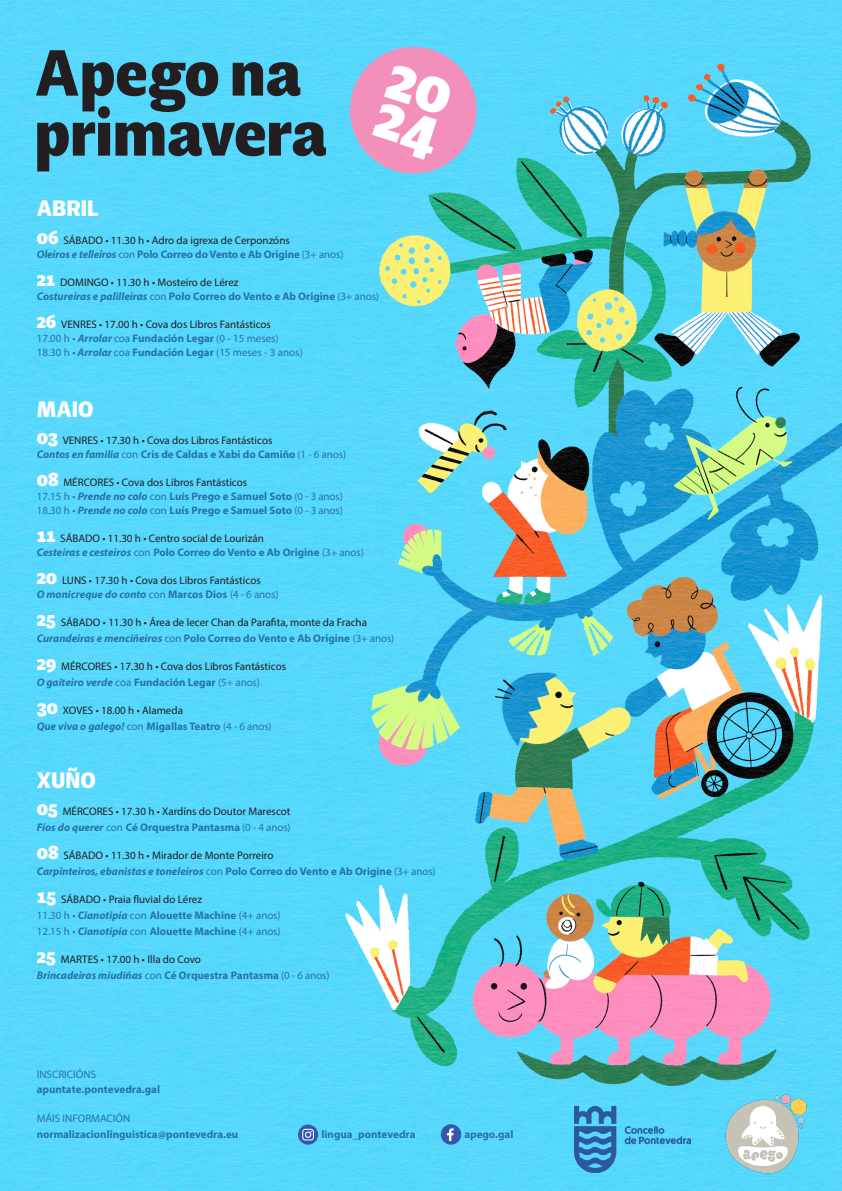
<style>
.page{position:relative;width:842px;height:1191px;background:#fff}
.page>*{position:absolute;margin:0;border:0;box-sizing:border-box;transform-origin:0 0}
.t1{font:100 condensed 70px "Geller Sans";color:#231f20}
.t2{font:100 condensed 24px "Geller Sans";color:#fff}
.t3{font:700 11px "Myriad Pro";color:#2773a5}
.t4{font:11px "Myriad Pro";color:#231f20}
.t5{font:italic 700 11px "Myriad Pro";color:#2773a5}
.t6{font:11px "Myriad Pro";color:#2773a5}
.s1{font-family:"Geller Sans";font-weight:100;font-stretch:condensed;font-size:22px;color:#fff}
.s2{font-style:italic}
.s3{font-weight:400}
.s4{font-weight:700;font-style:italic}
.s5{font-weight:700}
.s6{font-weight:400;font-style:normal}
.s7{font-style:normal}
</style>
<div class="page">
<img style="left:0;top:0;width:842px;height:1191px">
<img style="left:726px;top:1093px;width:80px;height:81px">
<img style="left:575px;top:1107px;width:116px;height:65px">
<svg style="left:298px;top:1124px;width:20px;height:20px"></svg>
<svg style="left:302px;top:1128px;width:12px;height:12px"></svg>
<div style="left:441px;top:1124px;width:20px;height:20px;background:#3558ac;border-radius:50%"></div>
<svg style="left:447px;top:1128px;width:7px;height:13px"></svg>
<div style="left:350px;top:47px;width:126px;height:126px;background:#f38fbb;border-radius:50%"></div>
<p class="t1" style="left:35px;top:29px;width:269px">Apego na</p>
<p class="t1" style="left:35px;top:89px;width:294px">primavera</p>
<p class="t2" style="left:37px;top:193px;width:64px">ABRIL</p>
<p class="t4" style="left:37px;top:233px;width:255px"><span class="s1">06</span> SÁBADO • 11.30 h • Adro da igrexa de Cerponzóns</p>
<p class="t3" style="left:37px;top:247px;width:308px"><span class="s2">Oleiros e telleiros</span> <span class="s3">con</span> Polo Correo do Vento e Ab Origine <span class="s3">(3+ anos)</span></p>
<p class="t4" style="left:37px;top:275px;width:203px"><span class="s1">21</span> DOMINGO • 11.30 h • Mosteiro de Lérez</p>
<p class="t3" style="left:37px;top:289px;width:344px"><span class="s2">Costureiras e palilleiras</span> <span class="s3">con</span> Polo Correo do Vento e Ab Origine <span class="s3">(3+ anos)</span></p>
<p class="t4" style="left:37px;top:317px;width:236px"><span class="s1">26</span> VENRES • 17.00 h • Cova dos Libros Fantásticos</p>
<p class="t6" style="left:37px;top:331px;width:244px">17.00 h • <span class="s4">Arrolar</span> coa <span class="s5">Fundación Legar</span> (0 - 15 meses)</p>
<p class="t6" style="left:37px;top:345px;width:268px">18.30 h • <span class="s4">Arrolar</span> coa <span class="s5">Fundación Legar</span> (15 meses - 3 anos)</p>
<p class="t2" style="left:37px;top:394px;width:59px">MAIO</p>
<p class="t4" style="left:37px;top:433px;width:237px"><span class="s1">03</span> VENRES • 17.30 h • Cova dos Libros Fantásticos</p>
<p class="t3" style="left:37px;top:447px;width:311px"><span class="s2">Contos en familia</span> <span class="s3">con</span> Cris de Caldas e Xabi do Camiño <span class="s3">(1 - 6 anos)</span></p>
<p class="t4" style="left:37px;top:475px;width:212px"><span class="s1">08</span> MÉRCORES • Cova dos Libros Fantásticos</p>
<p class="t3" style="left:37px;top:489px;width:308px"><span class="s3">17.15 h •</span> <span class="s2">Prende no colo</span> <span class="s3">con</span> Luís Prego e Samuel Soto <span class="s3">(0 - 3 anos)</span></p>
<p class="t3" style="left:37px;top:503px;width:308px"><span class="s3">18.30 h •</span> <span class="s2">Prende no colo</span> <span class="s3">con</span> Luís Prego e Samuel Soto <span class="s3">(0 - 3 anos)</span></p>
<p class="t4" style="left:37px;top:531px;width:229px"><span class="s1">11</span> SÁBADO • 11.30 h • Centro social de Lourizán</p>
<p class="t3" style="left:37px;top:545px;width:329px"><span class="s2">Cesteiras e cesteiros</span> <span class="s3">con</span> Polo Correo do Vento e Ab Origine <span class="s3">(3+ anos)</span></p>
<p class="t4" style="left:37px;top:573px;width:226px"><span class="s1">20</span> LUNS • 17.30 h • Cova dos Libros Fantásticos</p>
<p class="t5" style="left:37px;top:587px;width:243px">O monicreque do conto <span class="s6">con</span> <span class="s7">Marcos Dios</span> <span class="s6">(4 - 6 anos)</span></p>
<p class="t4" style="left:37px;top:615px;width:332px"><span class="s1">25</span> SÁBADO • 11.30 h • Área de lecer Chan da Parafita, monte da Fracha</p>
<p class="t3" style="left:37px;top:631px;width:359px"><span class="s2">Curandeiras e menciñeiros</span> <span class="s3">con</span> Polo Correo do Vento e Ab Origine <span class="s3">(3+ anos)</span></p>
<p class="t4" style="left:37px;top:659px;width:251px"><span class="s1">29</span> MÉRCORES • 17.30 h • Cova dos Libros Fantásticos</p>
<p class="t5" style="left:37px;top:675px;width:225px">O gaiteiro verde <span class="s6">coa</span> <span class="s7">Fundación Legar</span> <span class="s6">(5+ anos)</span></p>
<p class="t4" style="left:37px;top:703px;width:148px"><span class="s1">30</span> XOVES • 18.00 h • Alameda</p>
<p class="t5" style="left:37px;top:719px;width:237px">Que viva o galego! <span class="s6">con</span> <span class="s7">Migallas Teatro</span> <span class="s6">(4 - 6 anos)</span></p>
<p class="t2" style="left:37px;top:765px;width:61px">XUÑO</p>
<p class="t4" style="left:37px;top:804px;width:255px"><span class="s1">05</span> MÉRCORES • 17.30 h • Xardíns do Doutor Marescot</p>
<p class="t3" style="left:37px;top:820px;width:256px"><span class="s2">Fíos do querer</span> <span class="s3">con</span> Cé Orquestra Pantasma <span class="s3">(0 - 4 anos)</span></p>
<p class="t4" style="left:37px;top:848px;width:238px"><span class="s1">08</span> SÁBADO • 11.30 h • Mirador de Monte Porreiro</p>
<p class="t5" style="left:37px;top:864px;width:401px">Carpinteiros, ebanistas e toneleiros <span class="s6">con</span> <span class="s7">Polo Correo do Vento e Ab Origine</span> <span class="s6">(3+ anos)</span></p>
<p class="t4" style="left:37px;top:892px;width:167px"><span class="s1">15</span> SÁBADO • Praia fluvial do Lérez</p>
<p class="t6" style="left:37px;top:908px;width:245px">11.30 h • <span class="s4">Cianotipia</span> con <span class="s5">Alouette Machine</span> (4+ anos)</p>
<p class="t6" style="left:37px;top:924px;width:245px">12.15 h • <span class="s4">Cianotipia</span> con <span class="s5">Alouette Machine</span> (4+ anos)</p>
<p class="t4" style="left:37px;top:952px;width:166px"><span class="s1">25</span> MARTES • 17.00 h • Illa do Covo</p>
<p class="t5" style="left:37px;top:968px;width:294px">Brincadeiras miudiñas <span class="s6">con</span> <span class="s7">Cé Orquestra Pantasma</span> <span class="s6">(0 - 6 anos)</span></p>
<p class="t6" style="left:37px;top:1067px;width:61px">INSCRICIÓNS</p>
<p class="t3" style="left:37px;top:1082px;width:125px">apuntate.pontevedra.gal</p>
<p class="t6" style="left:37px;top:1111px;width:95px">MÁIS INFORMACIÓN</p>
<p class="t3" style="left:37px;top:1127px;width:203px">normalizacionlinguistica@pontevedra.eu</p>
<p class="t3" style="left:322px;top:1127px;width:96px">lingua_pontevedra</p>
<p class="t3" style="left:464px;top:1127px;width:51px">apego.gal</p>
</div>
